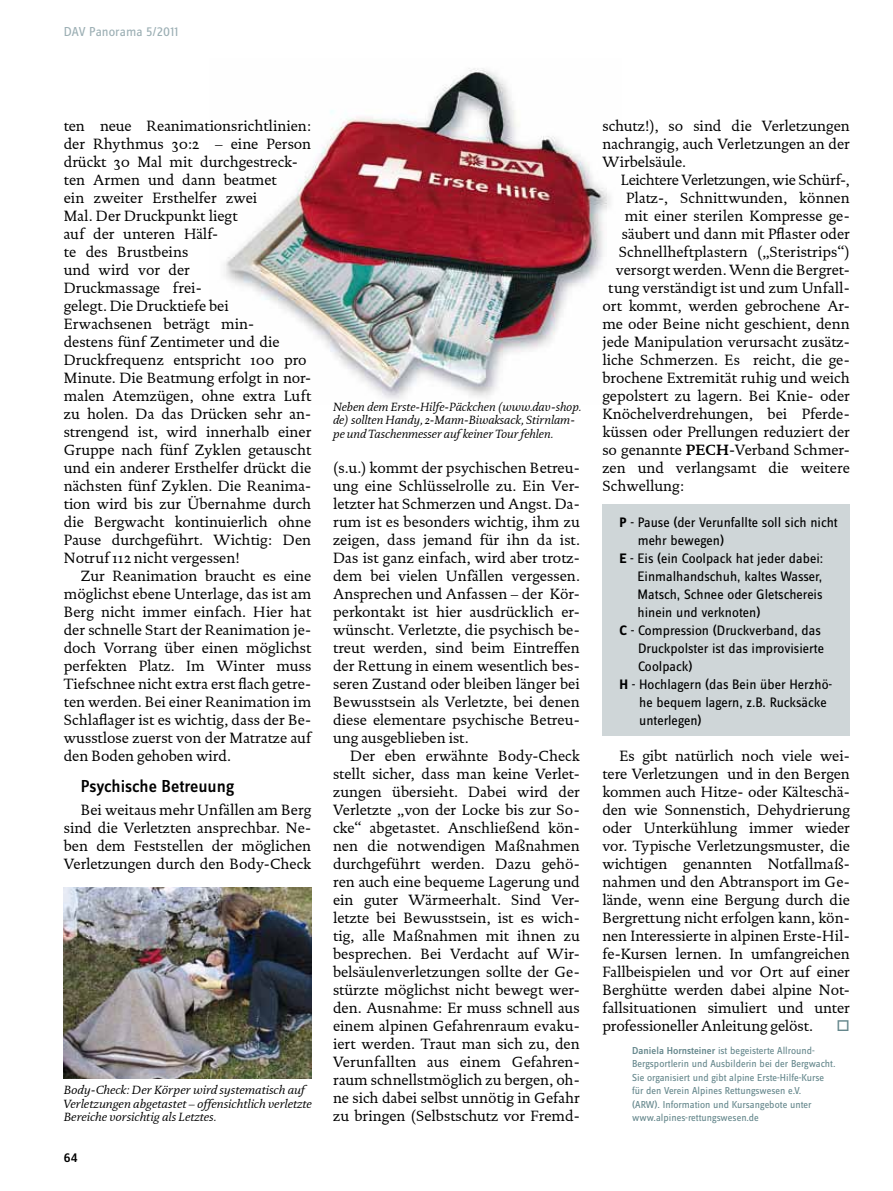
<style>
.page{position:relative;width:893px;height:1191px;background:#fff}
.page>*{position:absolute;margin:0;border:0;box-sizing:border-box;transform-origin:0 0}
.t1{font:500 18px "Zine Sans Dis";color:#000}
.t2{font:15px/18px "DTL Documenta ST";color:#000;text-align:justify}
.t3{font:15px "DTL Documenta ST";letter-spacing:-.02em;color:#000}
.t4{font:14.25px "Zine Sans Dis";color:#000}
.t5{font:13.5px "Zine Sans Dis";color:#9cafb4}
.t6{font:500 13.5px "Zine Sans Dis";color:#000}
.t7{font:italic 12px/13.5px "DTL Documenta ST";color:#000;scale:.96 1}
.t8{font:italic 12px/13.5px "DTL Documenta ST";color:#000}
.t9{font:10.5px/13.5px "Zine Sans Dis";color:#65878c}
.s1{font-weight:700}
.s2{font-weight:500}
</style>
<div class="page">
<img style="left:224px;top:68px;width:386px;height:332px">
<div style="left:602px;top:504px;width:248px;height:232px;background:#cfd6d8"></div>
<img style="left:64px;top:887px;width:248px;height:191px">
<p class="t5" style="left:64px;top:25px;width:116px">DAV Panorama 5/2011</p>
<p class="t2" style="left:64px;top:117px;width:249px;text-align:left">ten neue Reanimationsrichtlinien: der Rhythmus 30:2 – eine Person drückt 30 Mal mit durchgestreck&shy;ten Armen und dann beatmet<br>ein zweiter Ersthelfer zwei<br>Mal. Der Druckpunkt liegt<br>auf der unteren Hälf-<br>te des Brustbeins<br>und wird vor der<br>Druckmassage frei-<br>gelegt. Die Drucktiefe bei<br>Erwachsenen beträgt min-<br>destens fünf Zentimeter und die<br>Druckfrequenz entspricht 100 pro<br>Minute. Die Beatmung erfolgt in nor&shy;malen Atemzügen, ohne extra Luft zu holen. Da das Drücken sehr an&shy;strengend ist, wird innerhalb einer<br>Gruppe nach fünf Zyklen getauscht und ein anderer Ersthelfer drückt die nächsten fünf Zyklen. Die Reanima&shy;tion wird bis zur Übernahme durch die Bergwacht kontinuierlich ohne<br>Pause durchgeführt. Wichtig: Den<br>Notruf 112 nicht vergessen!</p>
<p class="t2" style="left:64px;top:567px;width:249px;text-indent:17px">Zur Reanimation braucht es eine möglichst ebene Unterlage, das ist am Berg nicht immer einfach. Hier hat der schnelle Start der Reanimation je&shy;doch Vorrang über einen möglichst perfekten Platz. Im Winter muss Tiefschnee nicht extra erst flach getre&shy;ten werden. Bei einer Reanimation im Schlaflager ist es wichtig, dass der Be&shy;wusstlose zuerst von der Matratze auf den Boden gehoben wird.</p>
<p class="t1" style="left:81px;top:777px;width:155px">Psychische Betreuung</p>
<p class="t2" style="left:64px;top:801px;width:249px;text-indent:17px">Bei weitaus mehr Unfällen am Berg sind die Verletzten ansprechbar. Ne&shy;ben dem Feststellen der möglichen Verletzungen durch den Body-Check</p>
<p class="t8" style="left:64px;top:1083px;width:250px">Body-Check: Der Körper wird systematisch auf<br>Verletzungen abgetastet – offensichtlich verletzte<br>Bereiche vorsichtig als Letztes.</p>
<p class="t6" style="left:64px;top:1150px;width:15px">64</p>
<p class="t7" style="left:333px;top:399px;width:260px">Neben dem Erste-Hilfe-Päckchen (www.dav-shop. de) sollten Handy, 2-Mann-Biwaksack, Stirnlam&shy;pe und Taschenmesser auf keiner Tour fehlen.</p>
<p class="t2" style="left:333px;top:459px;width:248px">(s.u.) kommt der psychischen Betreu&shy;ung eine Schlüsselrolle zu. Ein Ver&shy;letzter hat Schmerzen und Angst. Da&shy;rum ist es besonders wichtig, ihm zu zeigen, dass jemand für ihn da ist.<br>Das ist ganz einfach, wird aber trotz&shy;dem bei vielen Unfällen vergessen.<br>Ansprechen und Anfassen – der Kör&shy;perkontakt ist hier ausdrücklich er&shy;wünscht. Verletzte, die psychisch be&shy;treut werden, sind beim Eintreffen der Rettung in einem wesentlich bes&shy;seren Zustand oder bleiben länger bei Bewusstsein als Verletzte, bei denen diese elementare psychische Betreu&shy;ung ausgeblieben ist.</p>
<p class="t2" style="left:333px;top:747px;width:248px;text-indent:17px">Der eben erwähnte Body-Check stellt sicher, dass man keine Verlet&shy;zungen übersieht. Dabei wird der Verletzte „von der Locke bis zur So&shy;cke“ abgetastet. Anschließend kön&shy;nen die notwendigen Maßnahmen durchgeführt werden. Dazu gehö&shy;ren auch eine bequeme Lagerung und ein guter Wärmeerhalt. Sind Ver&shy;letzte bei Bewusstsein, ist es wich&shy;tig, alle Maßnahmen mit ihnen zu besprechen. Bei Verdacht auf Wir&shy;belsäulenverletzungen sollte der Ge&shy;stürzte möglichst nicht bewegt wer&shy;den. Ausnahme: Er muss schnell aus einem alpinen Gefahrenraum evaku&shy;iert werden. Traut man sich zu, den Verunfallten aus einem Gefahren&shy;raum schnellstmöglich zu bergen, oh&shy;ne sich dabei selbst unnötig in Gefahr zu bringen (Selbstschutz vor Fremd-</p>
<p class="t2" style="left:602px;top:117px;width:249px">schutz!), so sind die Verletzungen nachrangig, auch Verletzungen an der Wirbelsäule.</p>
<p class="t3" style="left:621px;top:171px;width:230px">Leichtere Verletzungen, wie Schürf-,</p>
<p class="t2" style="left:626px;top:189px;width:225px">Platz-, Schnittwunden, können</p>
<p class="t2" style="left:625px;top:207px;width:226px">mit einer sterilen Kompresse ge-</p>
<p class="t2" style="left:622px;top:225px;width:229px">säubert und dann mit Pflaster oder</p>
<p class="t2" style="left:619px;top:243px;width:233px">Schnellheftplastern („Steristrips“)</p>
<p class="t2" style="left:616px;top:261px;width:235px">versorgt werden. Wenn die Bergret-</p>
<p class="t2" style="left:608px;top:279px;width:243px">tung verständigt ist und zum Unfall-</p>
<p class="t2" style="left:602px;top:297px;width:249px">ort kommt, werden gebrochene Ar-</p>
<p class="t2" style="left:602px;top:315px;width:249px">me oder Beine nicht geschient, denn</p>
<p class="t2" style="left:602px;top:333px;width:249px">jede Manipulation verursacht zusätz-</p>
<p class="t2" style="left:602px;top:351px;width:249px">liche Schmerzen. Es reicht, die ge-</p>
<p class="t2" style="left:602px;top:369px;width:249px">brochene Extremität ruhig und weich</p>
<p class="t2" style="left:602px;top:387px;width:249px">gepolstert zu lagern. Bei Knie- oder</p>
<p class="t2" style="left:602px;top:405px;width:249px">Knöchelverdrehungen, bei Pferde-</p>
<p class="t2" style="left:602px;top:423px;width:249px">küssen oder Prellungen reduziert der</p>
<p class="t2" style="left:602px;top:441px;width:249px">so genannte <span class="s1">PECH</span>-Verband Schmer-</p>
<p class="t2" style="left:602px;top:459px;width:249px">zen und verlangsamt die weitere</p>
<p class="t2" style="left:602px;top:477px;width:83px">Schwellung:</p>
<p class="t4" style="left:619px;top:514px;width:220px"><span class="s1">P</span> - Pause (der Verunfallte soll sich nicht</p>
<p class="t4" style="left:638px;top:532px;width:88px">mehr bewegen)</p>
<p class="t4" style="left:619px;top:550px;width:205px"><span class="s1">E</span> - Eis (ein Coolpack hat jeder dabei:</p>
<p class="t4" style="left:638px;top:568px;width:186px">Einmalhandschuh, kaltes Wasser,</p>
<p class="t4" style="left:638px;top:586px;width:186px">Matsch, Schnee oder Gletschereis</p>
<p class="t4" style="left:638px;top:604px;width:124px">hinein und verknoten)</p>
<p class="t4" style="left:619px;top:622px;width:203px"><span class="s1">C</span> - Compression (Druckverband, das</p>
<p class="t4" style="left:638px;top:640px;width:187px">Druckpolster ist das improvisierte</p>
<p class="t4" style="left:638px;top:658px;width:56px">Coolpack)</p>
<p class="t4" style="left:619px;top:676px;width:214px"><span class="s1">H</span> - Hochlagern (das Bein über Herzhö-</p>
<p class="t4" style="left:639px;top:694px;width:189px">he bequem lagern, z.B. Rucksäcke</p>
<p class="t4" style="left:639px;top:712px;width:64px">unterlegen)</p>
<p class="t2" style="left:602px;top:747px;width:249px;text-indent:17px">Es gibt natürlich noch viele wei&shy;tere Verletzungen und in den Bergen kommen auch Hitze- oder Kälteschä&shy;den wie Sonnenstich, Dehydrierung oder Unterkühlung immer wieder vor. Typische Verletzungsmuster, die wichtigen genannten Notfallmaß&shy;nahmen und den Abtransport im Ge&shy;lände, wenn eine Bergung durch die Bergrettung nicht erfolgen kann, kön&shy;nen Interessierte in alpinen Erste-Hil&shy;fe-Kursen lernen. In umfangreichen Fallbeispielen und vor Ort auf einer Berghütte werden dabei alpine Not&shy;fallsituationen simuliert und unter professioneller Anleitung gelöst.</p>
<p class="t9" style="left:632px;top:1044px;width:205px"><span class="s2">Daniela Hornsteiner</span> ist begeisterte Allround-Bergsportlerin und Ausbilderin bei der Bergwacht.<br>Sie organisiert und gibt alpine Erste-Hilfe-Kurse für den Verein Alpines Rettungswesen e.V.<br>(ARW). Information und Kursangebote unter www.alpines-rettungswesen.de</p>
</div>
